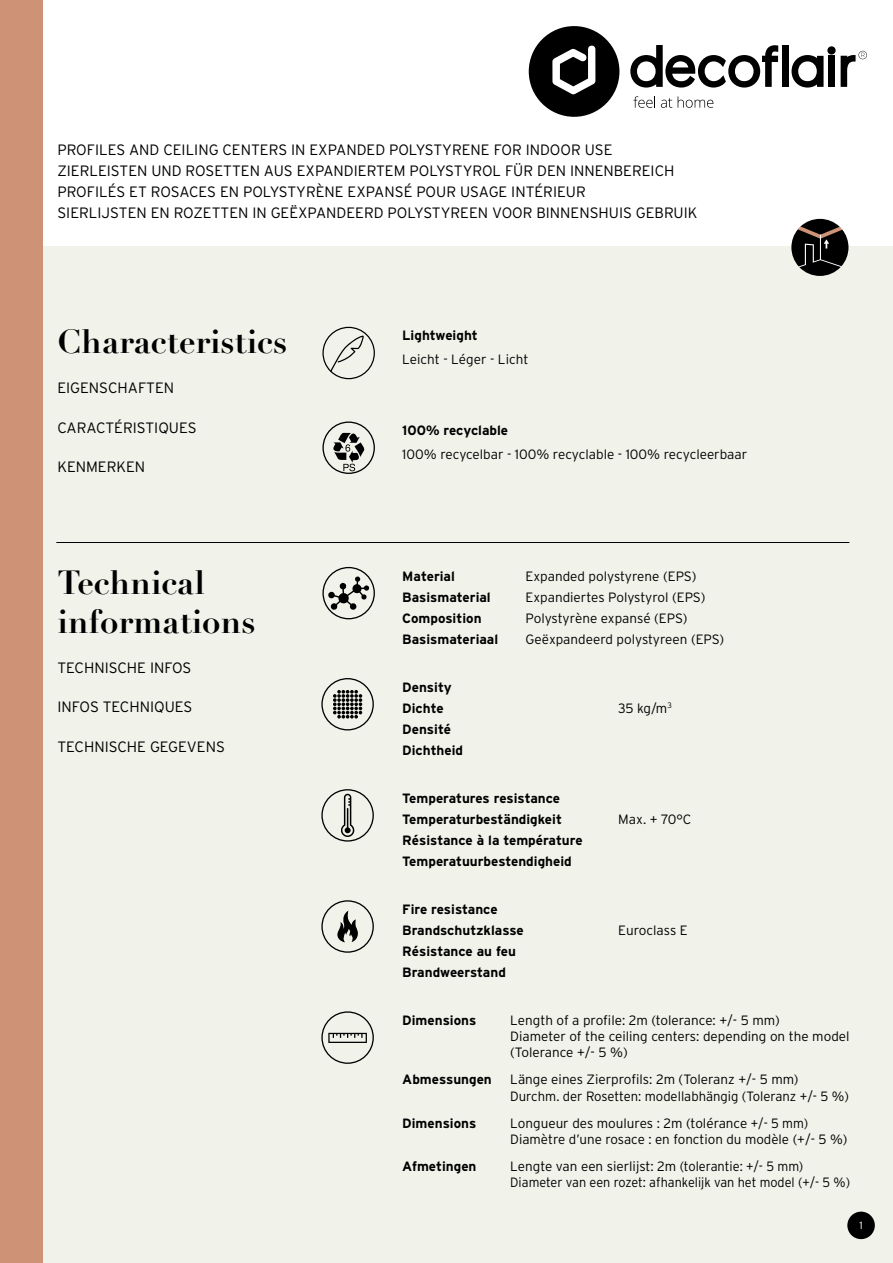
<style>
.page{position:relative;width:893px;height:1263px;background:#fff}
.page>*{position:absolute;margin:0;border:0;box-sizing:border-box;transform-origin:0 0}
.t1{font:700 33px/39.6px "Didot LT Pro";color:#000}
.t2{font:300 15px/21px "Interstate";color:#000}
.t3{font:300 15px "Interstate";color:#000}
.t4{font:300 13.5px/16.2px "Interstate";color:#000}
.t5{font:700 13.5px/21px "Interstate";color:#000}
.t6{font:300 10.5px "Interstate";color:#fff}
</style>
<div class="page">
<div style="left:0;top:247px;width:893px;height:1016px;background:#f1f2ea"></div>
<div style="left:847px;top:1211px;width:28px;height:28px;background:#000;border-radius:50%"></div>
<svg style="left:633px;top:96px;width:39px;height:12px"></svg>
<svg style="left:678px;top:96px;width:35px;height:12px"></svg>
<div style="left:782px;top:45px;width:7px;height:42px;background:#000"></div>
<svg style="left:630px;top:45px;width:148px;height:43px"></svg>
<svg style="left:791px;top:55px;width:32px;height:33px"></svg>
<div style="left:827px;top:46px;width:9px;height:9px;background:#000;border-radius:50%"></div>
<div style="left:828px;top:56px;width:7px;height:31px;background:#000"></div>
<svg style="left:529px;top:26px;width:90px;height:91px"></svg>
<svg style="left:841px;top:51px;width:26px;height:36px"></svg>
<div style="left:0;top:0;width:43px;height:1263px;background:#ce9277"></div>
<svg style="left:791px;top:219px;width:57px;height:57px"></svg>
<svg style="left:322px;top:421px;width:53px;height:53px"></svg>
<svg style="left:322px;top:327px;width:53px;height:52px"></svg>
<hr style="left:56px;top:542px;width:793px;height:1px;background:#000">
<svg style="left:321px;top:789px;width:53px;height:53px"></svg>
<svg style="left:321px;top:678px;width:53px;height:52px"></svg>
<svg style="left:322px;top:567px;width:53px;height:52px"></svg>
<svg style="left:321px;top:1011px;width:53px;height:53px"></svg>
<svg style="left:321px;top:900px;width:53px;height:53px"></svg>
<p class="t2" style="left:57px;top:139px;width:642px">PROFILES AND CEILING CENTERS IN EXPANDED POLYSTYRENE FOR INDOOR USE ZIERLEISTEN UND ROSETTEN AUS EXPANDIERTEM POLYSTYROL FÜR DEN INNENBEREICH PROFILÉS ET ROSACES EN POLYSTYRÈNE EXPANSÉ POUR USAGE INTÉRIEUR<br>SIERLIJSTEN EN ROZETTEN IN GEËXPANDEERD POLYSTYREEN VOOR BINNENSHUIS GEBRUIK</p>
<h1 class="t1" style="left:57px;top:323px;width:231px">Characteristics</h1>
<p class="t3" style="left:57px;top:379px;width:118px">EIGENSCHAFTEN</p>
<p class="t3" style="left:57px;top:419px;width:141px">CARACTÉRISTIQUES</p>
<p class="t3" style="left:57px;top:458px;width:89px">KENMERKEN</p>
<h1 class="t1" style="left:57px;top:563px;width:200px">Technical informations</h1>
<p class="t3" style="left:57px;top:659px;width:136px">TECHNISCHE INFOS</p>
<p class="t3" style="left:57px;top:699px;width:136px">INFOS TECHNIQUES</p>
<p class="t3" style="left:57px;top:738px;width:169px">TECHNISCHE GEGEVENS</p>
<p class="t5" style="left:402px;top:325px;width:77px">Lightweight</p>
<p class="t4" style="left:402px;top:351px;width:128px">Leicht - Léger - Licht</p>
<p class="t5" style="left:402px;top:420px;width:107px">100% recyclable</p>
<p class="t4" style="left:402px;top:446px;width:347px">100% recycelbar - 100% recyclable - 100% recycleerbaar</p>
<p class="t5" style="left:402px;top:565px;width:54px">Material</p>
<p class="t4" style="left:526px;top:568px;width:172px">Expanded polystyrene (EPS)</p>
<p class="t5" style="left:402px;top:586px;width:90px">Basismaterial</p>
<p class="t4" style="left:526px;top:589px;width:181px">Expandiertes Polystyrol (EPS)</p>
<p class="t5" style="left:402px;top:607px;width:81px">Composition</p>
<p class="t4" style="left:526px;top:610px;width:163px">Polystyrène expansé (EPS)</p>
<p class="t5" style="left:402px;top:628px;width:98px">Basismateriaal</p>
<p class="t4" style="left:526px;top:631px;width:200px">Geëxpandeerd polystyreen (EPS)</p>
<p class="t5" style="left:402px;top:676px;width:51px">Density<br>Dichte</p>
<p class="t4" style="left:618px;top:700px;width:55px">35 kg/m<sup>3</sup></p>
<p class="t5" style="left:402px;top:718px;width:62px">Densité<br>Dichtheid</p>
<p class="t5" style="left:402px;top:787px;width:161px">Temperatures resistance<br>Temperaturbeständigkeit</p>
<p class="t5" style="left:402px;top:829px;width:182px">Résistance à la température<br>Temperatuurbestendigheid</p>
<p class="t5" style="left:402px;top:898px;width:123px">Fire resistance<br>Brandschutzklasse</p>
<p class="t5" style="left:402px;top:940px;width:115px">Résistance au feu<br>Brandweerstand</p>
<p class="t4" style="left:618px;top:811px;width:75px">Max. + 70°C</p>
<p class="t4" style="left:618px;top:922px;width:71px">Euroclass E</p>
<p class="t5" style="left:402px;top:1010px;width:76px">Dimensions</p>
<p class="t4" style="left:510px;top:1012px;width:341px">Length of a profile: 2m (tolerance: +/- 5 mm)<br>Diameter of the ceiling centers: depending on the model (Tolerance +/- 5 %)</p>
<p class="t5" style="left:402px;top:1069px;width:91px">Abmessungen</p>
<p class="t4" style="left:510px;top:1071px;width:340px">Länge eines Zierprofils: 2m (Toleranz +/- 5 mm)<br>Durchm. der Rosetten: modellabhängig (Toleranz +/- 5 %)</p>
<p class="t5" style="left:402px;top:1112px;width:76px">Dimensions</p>
<p class="t4" style="left:510px;top:1115px;width:339px">Longueur des moulures : 2m (tolérance +/- 5 mm)<br>Diamètre d’une rosace : en fonction du modèle (+/- 5 %)</p>
<p class="t5" style="left:402px;top:1155px;width:76px">Afmetingen</p>
<p class="t4" style="left:510px;top:1158px;width:341px">Lengte van een sierlijst: 2m (tolerantie: +/- 5 mm)<br>Diameter van een rozet: afhankelijk van het model (+/- 5 %)</p>
<p class="t6" style="left:859px;top:1219px;width:5px">1</p>
</div>
